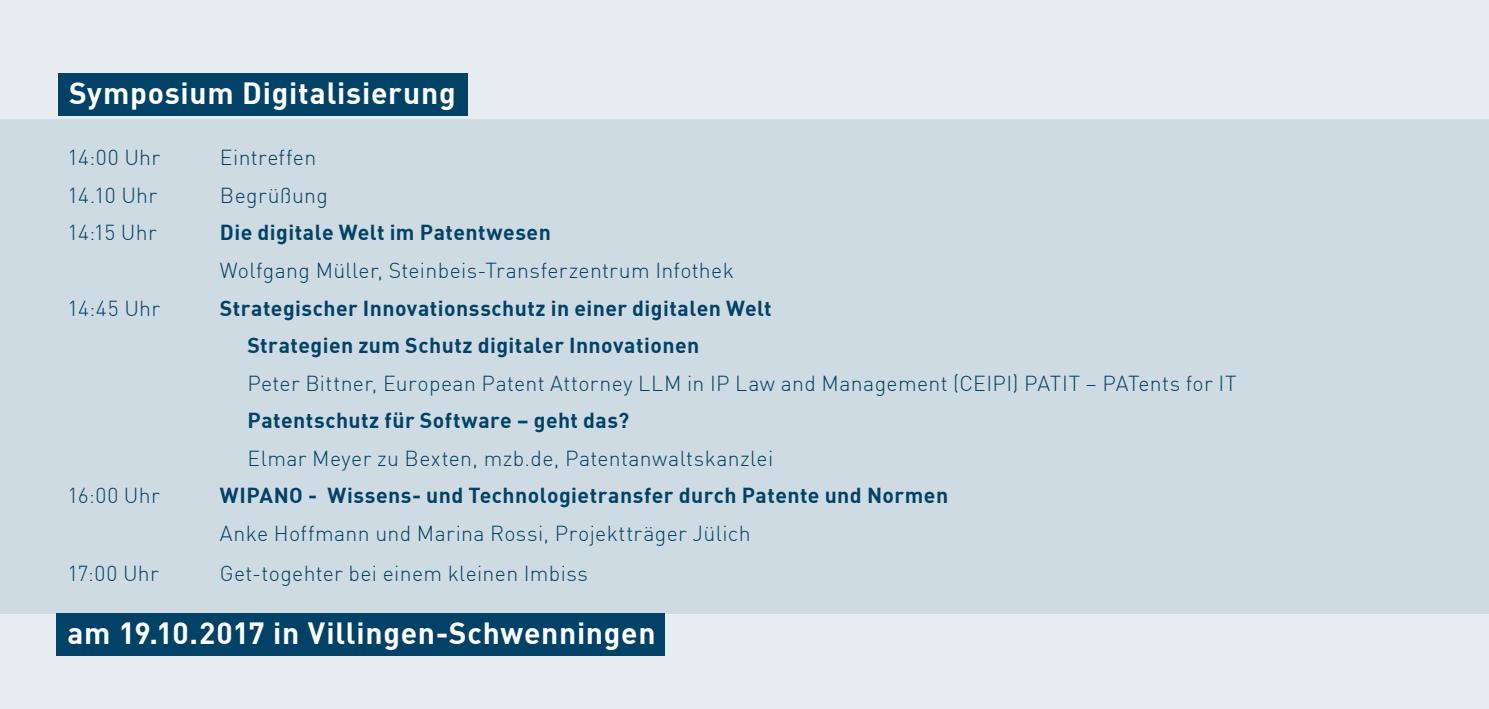
<style>
.page{position:relative;width:1489px;height:709px;background:#fff}
.page>*{position:absolute;margin:0;border:0;box-sizing:border-box;transform-origin:0 0}
.t1{font:30px "DIN Bold";letter-spacing:.025em;color:#fff}
.t2{font:300 21.25px "DIN";letter-spacing:.015em;color:#024266}
.t3{font:21.25px/37.5px "DIN Bold";letter-spacing:.02em;color:#024266}
.s1{font-family:"DIN";font-weight:300}
</style>
<div class="page">
<div style="left:0;top:0;width:1488px;height:709px;background:#e6ecf0"></div>
<div style="left:58px;top:73px;width:410px;height:43px;background:#024266"></div>
<div style="left:0;top:119px;width:1488px;height:494px;background:#cfdbe2"></div>
<div style="left:57px;top:613px;width:607px;height:43px;background:#024266"></div>
<p class="t1" style="left:69px;top:73px;width:388px">Symposium Digitalisierung</p>
<p class="t2" style="left:67px;top:145px;width:94px">14:00 Uhr</p>
<p class="t2" style="left:220px;top:145px;width:98px">Eintreffen</p>
<p class="t2" style="left:67px;top:182px;width:91px">14.10 Uhr</p>
<p class="t2" style="left:220px;top:182px;width:110px">Begrüßung</p>
<p class="t2" style="left:67px;top:220px;width:91px">14:15 Uhr</p>
<p class="t3" style="left:220px;top:213px;width:332px">Die digitale Welt im Patentwesen</p>
<p class="t2" style="left:220px;top:257px;width:515px">Wolfgang Müller, Steinbeis-Transferzentrum Infothek</p>
<p class="t2" style="left:67px;top:295px;width:94px">14:45 Uhr</p>
<p class="t3" style="left:220px;top:288px;width:553px">Strategischer Innovationsschutz in einer digitalen Welt</p>
<p class="t3" style="left:247px;top:326px;width:453px">Strategien zum Schutz digitaler Innovationen</p>
<p class="t2" style="left:247px;top:370px;width:990px">Peter Bittner, European Patent Attorney LLM in IP Law and Management (CEIPI) PATIT – PATents for IT</p>
<p class="t3" style="left:247px;top:401px;width:383px">Patentschutz für Software – geht das?</p>
<p class="t2" style="left:247px;top:445px;width:527px">Elmar Meyer zu Bexten, mzb.de, Patentanwaltskanzlei</p>
<p class="t2" style="left:67px;top:482px;width:94px">16:00 Uhr</p>
<p class="t3" style="left:220px;top:476px;width:729px">WIPANO - Wissens- und Technologietransfer durch Patente und Normen<br><span class="s1">Anke Hoffmann und Marina Rossi, Projektträger Jülich</span></p>
<p class="t2" style="left:67px;top:560px;width:93px">17:00 Uhr</p>
<p class="t2" style="left:220px;top:560px;width:370px">Get-togehter bei einem kleinen Imbiss</p>
<p class="t1" style="left:67px;top:613px;width:589px">am 19.10.2017 in Villingen-Schwenningen</p>
</div>
